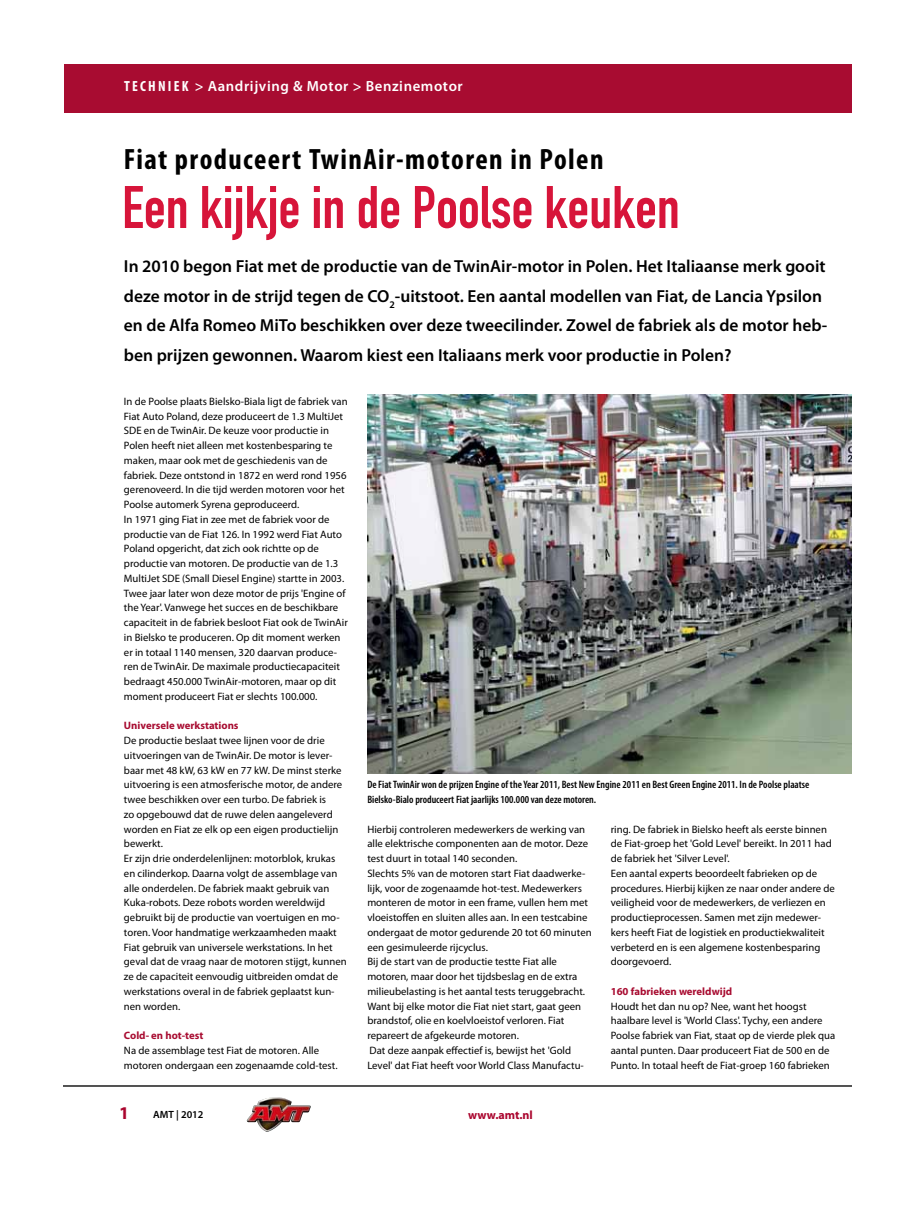
<style>
.page{position:relative;width:915px;height:1212px;background:#fff}
.page>*{position:absolute;margin:0;border:0;box-sizing:border-box;transform-origin:0 0}
.t1{font:58.95px "DIN Engschrift Std";color:#d7153a}
.t2{font:700 condensed 29.55px "Myriad Pro";letter-spacing:.05em;color:#000}
.t3{font:700 18px "Myriad Pro";color:#aa052e}
.t4{font:600 17.4px/29.5px "Myriad Pro";color:#000}
.t5{font:700 16.05px "Myriad Pro";color:#a80c31}
.t6{font:600 14.7px "Myriad Pro";letter-spacing:.04em;color:#fff}
.t7{font:700 12px "Myriad Pro";color:#aa052e}
.t8{font:10.65px/14.7px "Myriad Pro";color:#000}
.t9{font:600 condensed 10.65px/14.7px "Myriad Pro";color:#000}
.t10{font:700 10.65px "Myriad Pro";color:#a80c31}
.t11{font:600 10.5px "Myriad Pro";color:#000}
.s1{font-weight:700;font-stretch:condensed}
</style>
<div class="page">
<img style="left:247px;top:1097px;width:63px;height:35px">
<hr style="left:64px;top:1085px;width:786px;height:1px;background:#000">
<img style="left:367px;top:395px;width:483px;height:379px">
<div style="left:64px;top:64px;width:786px;height:48px;background:#a80c31"></div>
<h3 class="t6" style="left:124px;top:77px;width:340px"><span class="s1">TE C H N I E K</span> &gt; Aandrijving &amp; Motor &gt; Benzinemotor</h3>
<h2 class="t2" style="left:124px;top:141px;width:481px">Fiat produceert TwinAir-motoren in Polen</h2>
<h1 class="t1" style="left:122px;top:173px;width:559px">Een kijkje in de Poolse keuken</h1>
<p class="t4" style="left:124px;top:251px;width:704px">In 2010 begon Fiat met de productie van de TwinAir-motor in Polen. Het Italiaanse merk gooit deze motor in de strijd tegen de CO<sub>2</sub>-uitstoot. Een aantal modellen van Fiat, de Lancia Ypsilon en de Alfa Romeo MiTo beschikken over deze tweecilinder. Zowel de fabriek als de motor heb&shy;ben prijzen gewonnen. Waarom kiest een Italiaans merk voor productie in Polen?</p>
<p class="t8" style="left:124px;top:394px;width:225px">In de Poolse plaats Bielsko-Biala ligt de fabriek van Fiat Auto Poland, deze produceert de 1.3 MultiJet SDE en de TwinAir. De keuze voor productie in Polen heeft niet alleen met kostenbesparing te maken, maar ook met de geschiedenis van de fabriek. Deze ontstond in 1872 en werd rond 1956 gerenoveerd. In die tijd werden motoren voor het Poolse automerk Syrena geproduceerd.<br>In 1971 ging Fiat in zee met de fabriek voor de productie van de Fiat 126. In 1992 werd Fiat Auto Poland opgericht, dat zich ook richtte op de productie van motoren. De productie van de 1.3<br>MultiJet SDE (Small Diesel Engine) startte in 2003.<br>Twee jaar later won deze motor de prijs 'Engine of the Year'. Vanwege het succes en de beschikbare capaciteit in de fabriek besloot Fiat ook de TwinAir in Bielsko te produceren. Op dit moment werken er in totaal 1140 mensen, 320 daarvan produce&shy;ren de TwinAir. De maximale productiecapaciteit bedraagt 450.000 TwinAir-motoren, maar op dit moment produceert Fiat er slechts 100.000.</p>
<p class="t10" style="left:124px;top:719px;width:116px">Universele werkstations</p>
<p class="t8" style="left:124px;top:733px;width:224px">De productie beslaat twee lijnen voor de drie uitvoeringen van de TwinAir. De motor is lever&shy;baar met 48 kW, 63 kW en 77 kW. De minst sterke uitvoering is een atmosferische motor, de andere twee beschikken over een turbo. De fabriek is<br>zo opgebouwd dat de ruwe delen aangeleverd worden en Fiat ze elk op een eigen productielijn bewerkt.<br>Er zijn drie onderdelenlijnen: motorblok, krukas en cilinderkop. Daarna volgt de assemblage van alle onderdelen. De fabriek maakt gebruik van Kuka-robots. Deze robots worden wereldwijd gebruikt bij de productie van voertuigen en mo&shy;toren. Voor handmatige werkzaamheden maakt Fiat gebruik van universele werkstations. In het geval dat de vraag naar de motoren stijgt, kunnen ze de capaciteit eenvoudig uitbreiden omdat de werkstations overal in de fabriek geplaatst kun&shy;nen worden.</p>
<p class="t10" style="left:124px;top:1028px;width:81px">Cold- en hot-test</p>
<p class="t8" style="left:124px;top:1043px;width:215px">Na de assemblage test Fiat de motoren. Alle motoren ondergaan een zogenaamde cold-test.</p>
<p class="t9" style="left:367px;top:778px;width:443px">De Fiat TwinAir won de prijzen Engine of the Year 2011, Best New Engine 2011 en Best Green Engine 2011. In de Poolse plaatse<br>Bielsko-Bialo produceert Fiat jaarlijks 100.000 van deze motoren.</p>
<p class="t8" style="left:367px;top:821px;width:226px">Hierbij controleren medewerkers de werking van alle elektrische componenten aan de motor. Deze test duurt in totaal 140 seconden.<br>Slechts 5% van de motoren start Fiat daadwerke&shy;lijk, voor de zogenaamde hot-test. Medewerkers monteren de motor in een frame, vullen hem met vloeistoffen en sluiten alles aan. In een testcabine ondergaat de motor gedurende 20 tot 60 minuten een gesimuleerde rijcyclus.<br>Bij de start van de productie testte Fiat alle motoren, maar door het tijdsbeslag en de extra milieubelasting is het aantal tests teruggebracht.<br>Want bij elke motor die Fiat niet start, gaat geen brandstof, olie en koelvloeistof verloren. Fiat repareert de afgekeurde motoren.<br>Dat deze aanpak effectief is, bewijst het 'Gold Level' dat Fiat heeft voor World Class Manufactu-</p>
<p class="t8" style="left:610px;top:821px;width:226px">ring. De fabriek in Bielsko heeft als eerste binnen de Fiat-groep het 'Gold Level' bereikt. In 2011 had de fabriek het 'Silver Level'.<br>Een aantal experts beoordeelt fabrieken op de procedures. Hierbij kijken ze naar onder andere de veiligheid voor de medewerkers, de verliezen en productieprocessen. Samen met zijn medewer&shy;kers heeft Fiat de logistiek en productiekwaliteit verbeterd en is een algemene kostenbesparing doorgevoerd.</p>
<p class="t10" style="left:610px;top:984px;width:123px">160 fabrieken wereldwijd</p>
<p class="t8" style="left:610px;top:998px;width:226px">Houdt het dan nu op? Nee, want het hoogst haalbare level is 'World Class'. Tychy, een andere Poolse fabriek van Fiat, staat op de vierde plek qua aantal punten. Daar produceert Fiat de 500 en de Punto. In totaal heeft de Fiat-groep 160 fabrieken</p>
<h3 class="t5" style="left:124px;top:1093px;width:19px">56</h3>
<h3 class="t3" style="left:119px;top:1101px;width:11px">1</h3>
<p class="t11" style="left:153px;top:1107px;width:52px">AMT | 2012</p>
<p class="t7" style="left:468px;top:1107px;width:66px">www.amt.nl</p>
</div>
